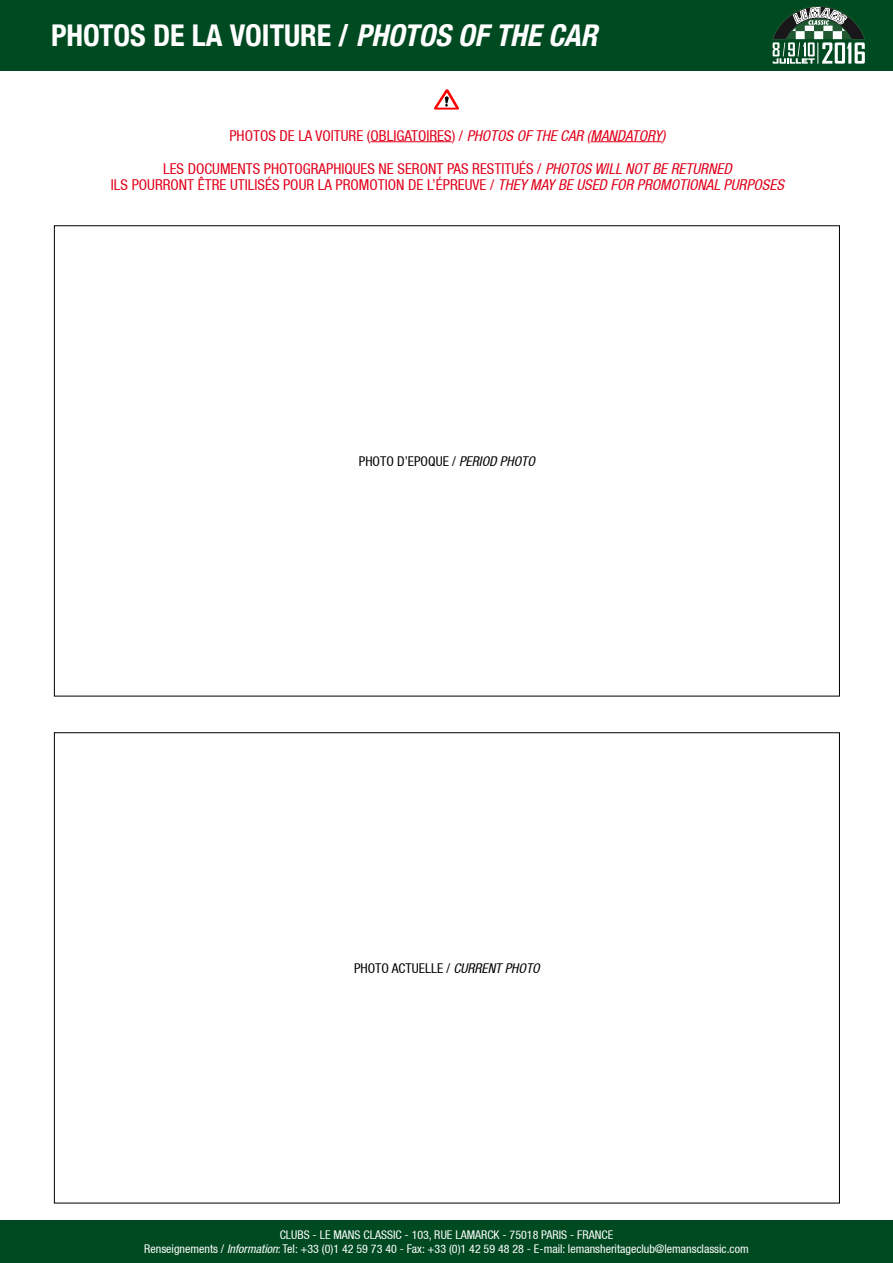
<style>
.page{position:relative;width:893px;height:1263px;background:#fff}
.page>*{position:absolute;margin:0;border:0;box-sizing:border-box;transform-origin:0 0}
.t1{font:700 condensed 30px "Helvetica 77";color:#fff}
.t2{font:condensed 15px/16.5px "Helvetica 57";color:#e2001a;text-align:center}
.t3{font:condensed 13.5px "Helvetica 57";color:#000}
.t4{font:condensed 12px/14.4px "Helvetica 57";color:#fff;text-align:center}
.s1{font-style:italic}
</style>
<div class="page">
<div style="left:0;top:1220px;width:893px;height:43px;background:#004a21"></div>
<hr style="left:371px;top:141px;width:81px;height:1px;background:#e2001a">
<hr style="left:591px;top:141px;width:71px;height:1px;background:#e2001a">
<div style="left:0;top:0;width:893px;height:70px;background:#004a21"></div>
<svg style="left:772px;top:6px;width:93px;height:58px"></svg>
<svg style="left:434px;top:89px;width:25px;height:21px"></svg>
<h1 class="t1" style="left:51px;top:17px;width:548px">PHOTOS DE LA VOITURE / <span class="s1">PHOTOS OF THE CAR</span></h1>
<p class="t2" style="left:229px;top:127px;width:437px">PHOTOS DE LA VOITURE (OBLIGATOIRES) / <span class="s1">PHOTOS OF THE CAR (MANDATORY)</span></p>
<p class="t2" style="left:111px;top:160px;width:675px">LES DOCUMENTS PHOTOGRAPHIQUES NE SERONT PAS RESTITUÉS / <span class="s1">PHOTOS WILL NOT BE RETURNED<br></span>ILS POURRONT ÊTRE UTILISÉS POUR LA PROMOTION DE L’ÉPREUVE / <span class="s1">THEY MAY BE USED FOR PROMOTIONAL PURPOSES</span></p>
<p class="t3" style="left:359px;top:453px;width:177px">PHOTO D’EPOQUE / <span class="s1">PERIOD PHOTO</span></p>
<p class="t3" style="left:354px;top:960px;width:187px">PHOTO ACTUELLE / <span class="s1">CURRENT PHOTO</span></p>
<p class="t4" style="left:144px;top:1227px;width:606px">CLUBS - LE MANS CLASSIC - 103, RUE LAMARCK - 75018 PARIS - FRANCE<br>Renseignements / <span class="s1">Information</span>: Tel: +33 (0)1 42 59 73 40 - Fax: +33 (0)1 42 59 48 28 - E-mail: lemansheritageclub@lemansclassic.com</p>
</div>
